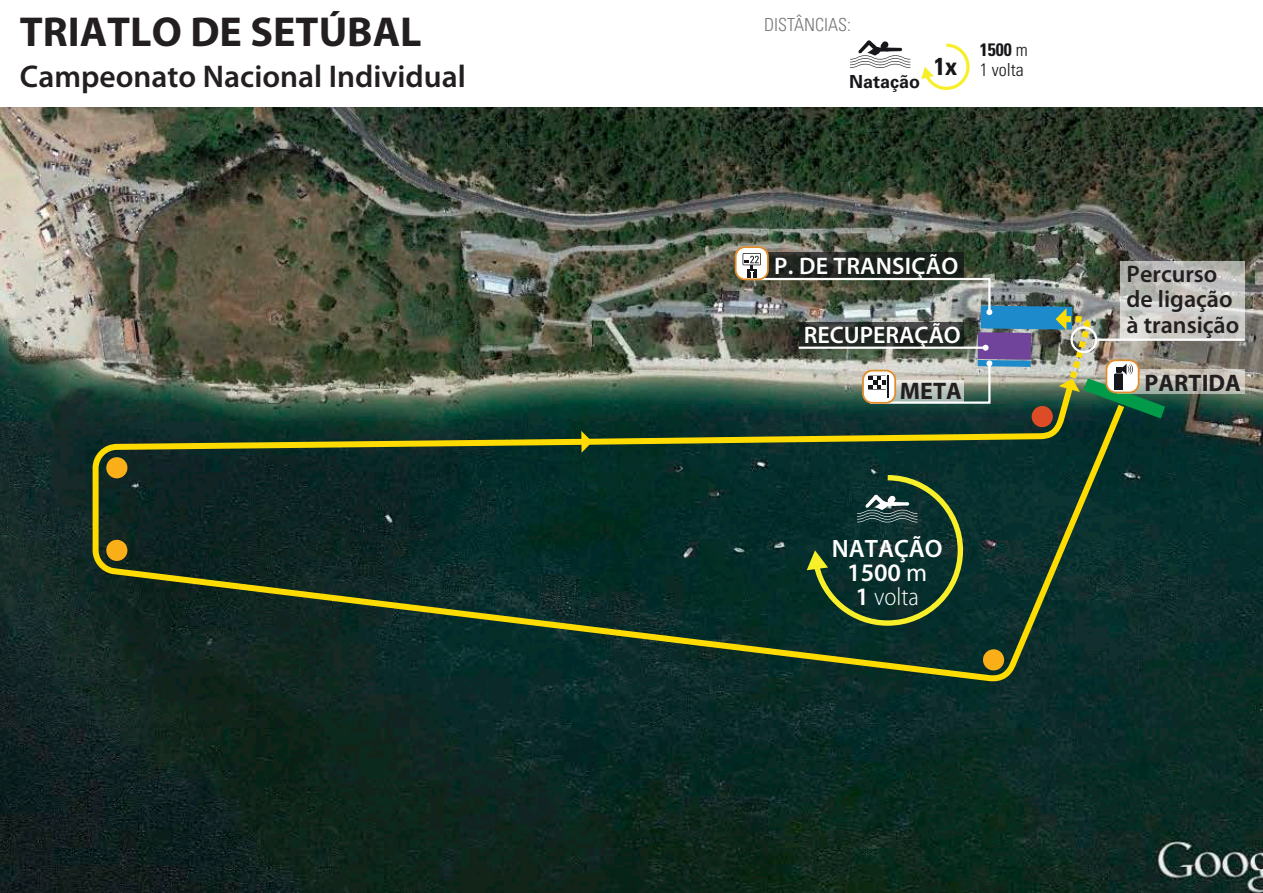
<style>
.page{position:relative;width:1263px;height:893px;background:#fff}
.page>*{position:absolute;margin:0;border:0;box-sizing:border-box;transform-origin:0 0}
.t1{font:700 42px "Myriad Pro";color:#231f20}
.t2{font:600 31.5px "Myriad Pro";color:#231f20}
.t3{font:600 25.2px/24px "Myriad Pro";letter-spacing:-.005em;color:#fff;text-align:center}
.t4{font:700 condensed 24.45px "Univers LT Std";color:#17161a}
.t5{font:600 24px/25.5px "Myriad Pro";color:#231f20}
.t6{font:600 24px "Myriad Pro";color:#fff}
.t7{font:700 24px "Myriad Pro";color:#231f20}
.t8{font:300 condensed 18px/19.8px "Univers LT Std";color:#17161a}
.t9{font:300 condensed 18px "Univers LT Std";color:#76787b}
.t10{font:700 18px "Univers LT Std";color:#17161a}
.s1{font-weight:700}
.s2{font-weight:400}
.s3{font-weight:300;font-stretch:semi-condensed}
</style>
<div class="page">
<img style="left:0;top:107px;width:1263px;height:786px">
<svg style="left:921px;top:43px;width:49px;height:47px"></svg>
<svg style="left:850px;top:40px;width:60px;height:28px"></svg>
<svg style="left:1165px;top:261px;width:80px;height:78px;background:#c5c4c0"></svg>
<hr style="left:1096px;top:339px;width:149px;height:2px;background:#fff">
<svg style="left:90px;top:398px;width:1039px;height:285px;background:#183528"></svg>
<svg style="left:1165px;top:369px;width:80px;height:25px;background:#c3c2b9"></svg>
<img style="left:577px;top:246px;width:588px;height:207px">
<hr style="left:887px;top:376px;width:2px;height:22px;background:#17161a">
<h1 class="t1" style="left:20px;top:4px;width:403px">TRIATLO DE SETÚBAL</h1>
<p class="t2" style="left:20px;top:57px;width:448px">Campeonato Nacional Individual</p>
<p class="t9" style="left:764px;top:14px;width:89px">DISTÂNCIAS:</p>
<p class="t10" style="left:849px;top:71px;width:73px">Natação</p>
<p class="t4" style="left:934px;top:51px;width:25px">1x</p>
<p class="t8" style="left:980px;top:40px;width:50px"><span class="s1">1500</span> m<br>1 volta</p>
<p class="t6" style="left:774px;top:251px;width:186px">P. DE TRANSIÇÃO</p>
<p class="t5" style="left:1127px;top:260px;width:114px">Percurso de ligação à transição</p>
<p class="t7" style="left:1144px;top:367px;width:98px">PARTIDA</p>
<p class="t6" style="left:804px;top:320px;width:159px">RECUPERAÇÃO</p>
<p class="t7" style="left:900px;top:375px;width:64px">META</p>
<p class="t3" style="left:832px;top:536px;width:112px">NATAÇÃO<br>1500 <span class="s2">m<br></span>1 <span class="s3">volta</span></p>
</div>
